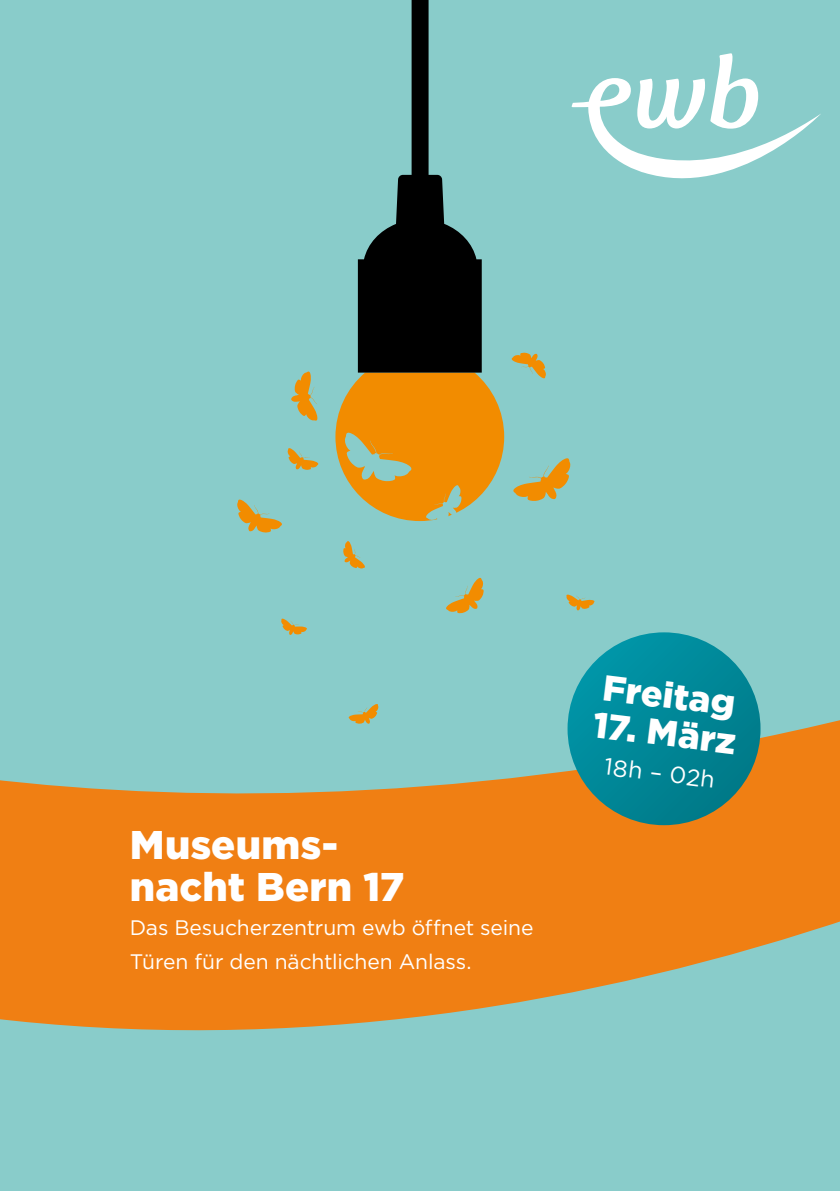
<style>
.page{position:relative;width:840px;height:1191px;background:#fff}
.page>*{position:absolute;margin:0;border:0;box-sizing:border-box;transform-origin:0 0}
.t1{font:900 40px/42px "Gotham";letter-spacing:.005em;color:#fff}
.t2{font:900 36px "Gotham";color:#fff}
.t3{font:23.4px "Gotham";color:#fff}
.t4{font:21px/34px "Gotham";letter-spacing:-.005em;color:#fff}
</style>
<div class="page">
<div style="left:0;top:0;width:839px;height:1191px;background:#89ccca"></div>
<svg style="left:237px;top:499px;width:45px;height:34px"></svg>
<svg style="left:566px;top:594px;width:28px;height:16px"></svg>
<svg style="left:287px;top:448px;width:32px;height:22px"></svg>
<svg style="left:343px;top:541px;width:22px;height:28px"></svg>
<svg style="left:513px;top:458px;width:58px;height:43px"></svg>
<svg style="left:511px;top:352px;width:35px;height:27px"></svg>
<svg style="left:350px;top:704px;width:28px;height:12px"></svg>
<svg style="left:291px;top:371px;width:26px;height:50px"></svg>
<svg style="left:281px;top:618px;width:26px;height:17px"></svg>
<svg style="left:446px;top:577px;width:37px;height:36px"></svg>
<svg style="left:357px;top:0;width:124px;height:372px"></svg>
<svg style="left:335px;top:372px;width:169px;height:149px"></svg>
<svg style="left:571px;top:54px;width:249px;height:124px"></svg>
<svg style="left:0;top:716px;width:839px;height:315px;fill:#f07f13"></svg>
<div style="left:567px;top:632px;width:193px;height:193px;background:linear-gradient(to right,#0392a4,#007d8c);border-radius:96px"></div>
<h1 class="t1" style="left:130px;top:823px;width:276px">Museums&shy;nacht Bern 17</h1>
<p class="t4" style="left:130px;top:910px;width:405px">Das Besucherzentrum ewb öffnet seine<br>Türen für den nächtlichen Anlass.</p>
<h2 class="t2" style="left:605px;top:666px;width:135px;rotate:7deg">Freitag</h2>
<h2 class="t2" style="left:595px;top:703px;width:145px;rotate:7deg">17. März</h2>
<p class="t3" style="left:605px;top:753px;width:113px;rotate:7deg">18h – 02h</p>
</div>
